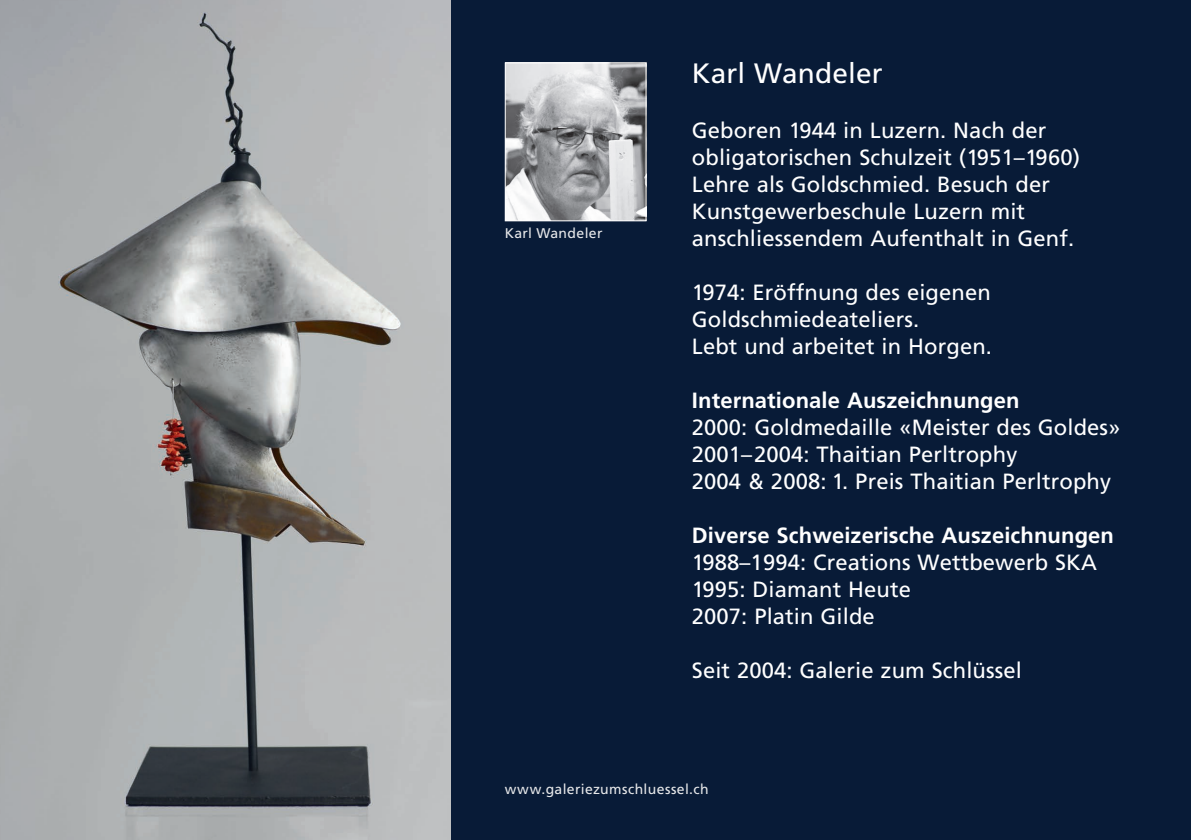
<style>
.page{position:relative;width:1191px;height:840px;background:#fff}
.page>*{position:absolute;margin:0;border:0;box-sizing:border-box;transform-origin:0 0}
.t1{font:28px "Frutiger";letter-spacing:.005em;color:#fff}
.t2{font:22px/27px "Frutiger";letter-spacing:.005em;color:#fff}
.t3{font:700 22px "Frutiger";letter-spacing:.005em;color:#fff}
.t4{font:14px "Frutiger";letter-spacing:.025em;color:#e6e7e9}
</style>
<div class="page">
<div style="left:451px;top:0;width:740px;height:839px;background:#081b37"></div>
<img style="left:0;top:0;width:451px;height:839px">
<img style="left:507px;top:64px;width:137px;height:155px">
<div style="left:505px;top:62px;width:141px;height:159px;border:1px solid #fff"></div>
<p class="t4" style="left:505px;top:224px;width:99px">Karl Wandeler</p>
<p class="t1" style="left:692px;top:57px;width:192px">Karl Wandeler</p>
<p class="t2" style="left:692px;top:116px;width:389px">Geboren 1944 in Luzern. Nach der obligatorischen Schulzeit (1951–1960)<br>Lehre als Goldschmied. Besuch der Kunstgewerbeschule Luzern mit anschliessendem Aufenthalt in Genf.</p>
<p class="t2" style="left:692px;top:278px;width:302px">1974: Eröffnung des eigenen<br>Goldschmiedeateliers.<br>Lebt und arbeitet in Horgen.</p>
<p class="t3" style="left:692px;top:387px;width:329px">Internationale Auszeichnungen</p>
<p class="t2" style="left:692px;top:413px;width:430px">2000: Goldmedaille «Meister des Goldes»<br>2001–2004: Thaitian Perltrophy<br>2004 &amp; 2008: 1. Preis Thaitian Perltrophy</p>
<p class="t3" style="left:692px;top:522px;width:424px">Diverse Schweizerische Auszeichnungen</p>
<p class="t2" style="left:692px;top:548px;width:406px">1988–1994: Creations Wettbewerb SKA<br>1995: Diamant Heute<br>2007: Platin Gilde</p>
<p class="t2" style="left:692px;top:656px;width:331px">Seit 2004: Galerie zum Schlüssel</p>
<p class="t4" style="left:505px;top:780px;width:205px">www.galeriezumschluessel.ch</p>
</div>
